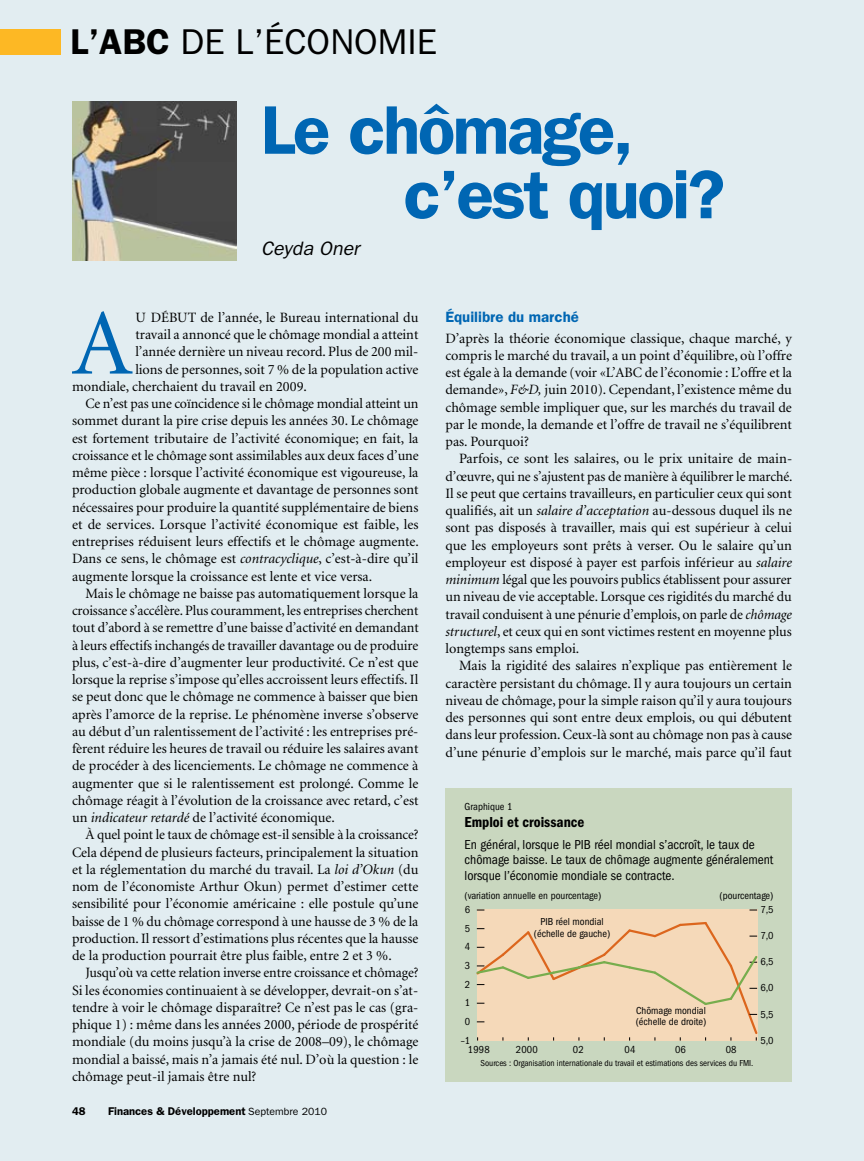
<style>
.page{position:relative;width:864px;height:1161px;background:#e2edf1}
.page>*{position:absolute;margin:0;border:0;box-sizing:border-box;transform-origin:0 0}
.t1{font:93.9px "Minion";color:#0066b3}
.t2{font:600 69px/64.5px "Franklin Gothic";letter-spacing:-.035em;color:#0066b3}
.t3{font:36px "Franklin Gothic";color:#000}
.t4{font:italic 19.5px "Franklin Gothic";color:#000}
.t5{font:600 condensed 15px "Franklin Gothic";color:#000}
.t6{font:600 15px "Franklin Gothic";color:#0066b3}
.t7{font:14.25px/17.2px "Minion";color:#000;text-align:justify}
.t8{font:condensed 13.5px/15.8px "Franklin Gothic";color:#000}
.t9{font:600 11.25px "Franklin Gothic";color:#000}
.t10{font:condensed 10.5px/11.6px "Franklin Gothic";color:#000;text-align:center}
.t11{font:condensed 9px "Franklin Gothic";color:#000}
.s1{font-weight:600}
.s2{font-style:italic}
.s3{font-weight:400;font-size:10.5px}
</style>
<div class="page">
<img style="left:72px;top:102px;width:164px;height:158px">
<div style="left:0;top:29px;width:61px;height:25px;background:#fdb824"></div>
<div style="left:446px;top:788px;width:346px;height:294px;background:#c9d7bf"></div>
<div style="left:477px;top:909px;width:280px;height:132px;background:#f5d9b9"></div>
<svg style="left:476px;top:920px;width:282px;height:121px"></svg>
<h3 class="t3" style="left:70px;top:21px;width:368px"><span class="s1">L’ABC</span> DE L’ÉCONOMIE</h3>
<h2 class="t2" style="left:403px;top:98px;width:323px;text-indent:-142px">Le chômage, c’est quoi?</h2>
<h3 class="t4" style="left:261px;top:237px;width:100px">Ceyda Oner</h3>
<h1 class="t1" style="left:72px;top:297px;width:62px">A</h1>
<p class="t7" style="left:135px;top:309px;width:285px">U DÉBUT de l’année, le Bureau international du</p>
<p class="t7" style="left:135px;top:326px;width:285px">travail a annoncé que le chômage mondial a atteint</p>
<p class="t7" style="left:135px;top:344px;width:285px">l’année dernière un niveau record. Plus de 200 mil-</p>
<p class="t7" style="left:135px;top:361px;width:284px">lions de personnes, soit 7 % de la population active</p>
<p class="t7" style="left:72px;top:378px;width:236px">mondiale, cherchaient du travail en 2009.</p>
<p class="t7" style="left:86px;top:395px;width:334px">Ce n’est pas une coïncidence si le chômage mondial atteint un</p>
<p class="t7" style="left:72px;top:413px;width:348px">sommet durant la pire crise depuis les années 30. Le chômage</p>
<p class="t7" style="left:72px;top:430px;width:348px">est fortement tributaire de l’activité économique; en fait, la</p>
<p class="t7" style="left:72px;top:447px;width:348px">croissance et le chômage sont assimilables aux deux faces d’une</p>
<p class="t7" style="left:72px;top:464px;width:348px">même pièce : lorsque l’activité économique est vigoureuse, la</p>
<p class="t7" style="left:72px;top:482px;width:348px">production globale augmente et davantage de personnes sont</p>
<p class="t7" style="left:72px;top:499px;width:348px">nécessaires pour produire la quantité supplémentaire de biens</p>
<p class="t7" style="left:72px;top:516px;width:348px">et de services. Lorsque l’activité économique est faible, les</p>
<p class="t7" style="left:72px;top:533px;width:348px">entreprises réduisent leurs effectifs et le chômage augmente.</p>
<p class="t7" style="left:72px;top:551px;width:348px">Dans ce sens, le chômage est <span class="s2">contracyclique</span>, c’est-à-dire qu’il</p>
<p class="t7" style="left:72px;top:568px;width:302px">augmente lorsque la croissance est lente et vice versa.</p>
<p class="t7" style="left:86px;top:585px;width:335px">Mais le chômage ne baisse pas automatiquement lorsque la</p>
<p class="t7" style="left:72px;top:602px;width:348px">croissance s’accélère. Plus couramment, les entreprises cherchent</p>
<p class="t7" style="left:72px;top:620px;width:348px">tout d’abord à se remettre d’une baisse d’activité en demandant</p>
<p class="t7" style="left:72px;top:637px;width:348px">à leurs effectifs inchangés de travailler davantage ou de produire</p>
<p class="t7" style="left:72px;top:654px;width:348px">plus, c’est-à-dire d’augmenter leur productivité. Ce n’est que</p>
<p class="t7" style="left:72px;top:671px;width:348px">lorsque la reprise s’impose qu’elles accroissent leurs effectifs. Il</p>
<p class="t7" style="left:72px;top:689px;width:348px">se peut donc que le chômage ne commence à baisser que bien</p>
<p class="t7" style="left:72px;top:706px;width:348px">après l’amorce de la reprise. Le phénomène inverse s’observe</p>
<p class="t7" style="left:72px;top:723px;width:348px">au début d’un ralentissement de l’activité : les entreprises pré-</p>
<p class="t7" style="left:72px;top:740px;width:348px">fèrent réduire les heures de travail ou réduire les salaires avant</p>
<p class="t7" style="left:72px;top:758px;width:348px">de procéder à des licenciements. Le chômage ne commence à</p>
<p class="t7" style="left:72px;top:775px;width:348px">augmenter que si le ralentissement est prolongé. Comme le</p>
<p class="t7" style="left:72px;top:792px;width:348px">chômage réagit à l’évolution de la croissance avec retard, c’est</p>
<p class="t7" style="left:72px;top:809px;width:264px">un <span class="s2">indicateur retardé</span> de l’activité économique.</p>
<p class="t7" style="left:86px;top:827px;width:335px">À quel point le taux de chômage est-il sensible à la croissance?</p>
<p class="t7" style="left:72px;top:844px;width:348px">Cela dépend de plusieurs facteurs, principalement la situation</p>
<p class="t7" style="left:72px;top:861px;width:348px">et la réglementation du marché du travail. La <span class="s2">loi d’Okun</span> (du</p>
<p class="t7" style="left:72px;top:878px;width:348px">nom de l’économiste Arthur Okun) permet d’estimer cette</p>
<p class="t7" style="left:72px;top:896px;width:348px">sensibilité pour l’économie américaine : elle postule qu’une</p>
<p class="t7" style="left:72px;top:913px;width:348px">baisse de 1 % du chômage correspond à une hausse de 3 % de la</p>
<p class="t7" style="left:72px;top:930px;width:348px">production. Il ressort d’estimations plus récentes que la hausse</p>
<p class="t7" style="left:72px;top:947px;width:321px">de la production pourrait être plus faible, entre 2 et 3 %.</p>
<p class="t7" style="left:86px;top:965px;width:335px">Jusqu’où va cette relation inverse entre croissance et chômage?</p>
<p class="t7" style="left:72px;top:982px;width:348px">Si les économies continuaient à se développer, devrait-on s’at-</p>
<p class="t7" style="left:72px;top:999px;width:348px">tendre à voir le chômage disparaître? Ce n’est pas le cas (gra-</p>
<p class="t7" style="left:72px;top:1016px;width:348px">phique 1) : même dans les années 2000, période de prospérité</p>
<p class="t7" style="left:72px;top:1034px;width:348px">mondiale (du moins jusqu’à la crise de 2008–09), le chômage</p>
<p class="t7" style="left:72px;top:1051px;width:348px">mondial a baissé, mais n’a jamais été nul. D’où la question : le</p>
<p class="t7" style="left:72px;top:1068px;width:186px">chômage peut-il jamais être nul?</p>
<p class="t9" style="left:72px;top:1105px;width:15px">48</p>
<p class="t9" style="left:108px;top:1105px;width:220px">Finances &amp; Développement <span class="s3">Septembre 2010</span></p>
<p class="t6" style="left:446px;top:308px;width:135px">Équilibre du marché</p>
<p class="t7" style="left:446px;top:330px;width:348px">D’après la théorie économique classique, chaque marché, y compris le marché du travail, a un point d’équilibre, où l’offre est égale à la demande (voir «L’ABC de l’économie : L’offre et la demande», <span class="s2">F&amp;D,</span> juin 2010). Cependant, l’existence même du chômage semble impliquer que, sur les marchés du travail de par le monde, la demande et l’offre de travail ne s’équilibrent pas. Pourquoi?</p>
<p class="t7" style="left:446px;top:451px;width:349px;text-indent:14px">Parfois, ce sont les salaires, ou le prix unitaire de main&shy;d’œuvre, qui ne s’ajustent pas de manière à équilibrer le marché.<br>Il se peut que certains travailleurs, en particulier ceux qui sont qualifiés, ait un <span class="s2">salaire d’acceptation</span> au-dessous duquel ils ne sont pas disposés à travailler, mais qui est supérieur à celui que les employeurs sont prêts à verser. Ou le salaire qu’un employeur est disposé à payer est parfois inférieur au <span class="s2">salaire minimum</span> légal que les pouvoirs publics établissent pour assurer un niveau de vie acceptable. Lorsque ces rigidités du marché du travail conduisent à une pénurie d’emplois, on parle de <span class="s2">chômage structurel</span>, et ceux qui en sont victimes restent en moyenne plus longtemps sans emploi.</p>
<p class="t7" style="left:446px;top:658px;width:348px;text-indent:14px">Mais la rigidité des salaires n’explique pas entièrement le caractère persistant du chômage. Il y aura toujours un certain niveau de chômage, pour la simple raison qu’il y aura toujours des personnes qui sont entre deux emplois, ou qui débutent dans leur profession. Ceux-là sont au chômage non pas à cause d’une pénurie d’emplois sur le marché, mais parce qu’il faut</p>
<p class="t10" style="left:456px;top:749px;width:58px">B2B, 6/23/10</p>
<p class="t10" style="left:465px;top:801px;width:49px">Graphique 1</p>
<p class="t5" style="left:465px;top:813px;width:121px">Emploi et croissance</p>
<p class="t8" style="left:465px;top:836px;width:310px">En général, lorsque le PIB réel mondial s’accroît, le taux de chômage baisse. Le taux de chômage augmente généralement lorsque l’économie mondiale se contracte.</p>
<p class="t10" style="left:465px;top:890px;width:138px">(variation annuelle en pourcentage)</p>
<p class="t10" style="left:720px;top:890px;width:55px">(pourcentage)</p>
<p class="t10" style="left:465px;top:904px;width:7px">6</p>
<p class="t10" style="left:465px;top:923px;width:7px">5</p>
<p class="t10" style="left:465px;top:941px;width:7px">4</p>
<p class="t10" style="left:465px;top:960px;width:7px">3</p>
<p class="t10" style="left:465px;top:979px;width:7px">2</p>
<p class="t10" style="left:465px;top:997px;width:7px">1</p>
<p class="t10" style="left:465px;top:1016px;width:7px">0</p>
<p class="t10" style="left:534px;top:916px;width:78px">PIB réel mondial (échelle de gauche)</p>
<p class="t10" style="left:636px;top:1005px;width:72px;text-align:left">Chômage mondial (échelle de droite)</p>
<p class="t10" style="left:461px;top:1034px;width:11px">–1</p>
<p class="t10" style="left:468px;top:1044px;width:23px">1998</p>
<p class="t10" style="left:516px;top:1044px;width:23px">2000</p>
<p class="t10" style="left:573px;top:1044px;width:12px">02</p>
<p class="t10" style="left:625px;top:1044px;width:12px">04</p>
<p class="t10" style="left:675px;top:1044px;width:12px">06</p>
<p class="t10" style="left:726px;top:1044px;width:12px">08</p>
<p class="t11" style="left:480px;top:1058px;width:274px">Sources : Organisation internationale du travail et estimations des services du FMI.</p>
<p class="t10" style="left:760px;top:904px;width:15px">7,5</p>
<p class="t10" style="left:760px;top:930px;width:15px">7,0</p>
<p class="t10" style="left:760px;top:956px;width:15px">6,5</p>
<p class="t10" style="left:760px;top:982px;width:15px">6,0</p>
<p class="t10" style="left:760px;top:1008px;width:15px">5,5</p>
<p class="t10" style="left:760px;top:1034px;width:15px">5,0</p>
</div>
